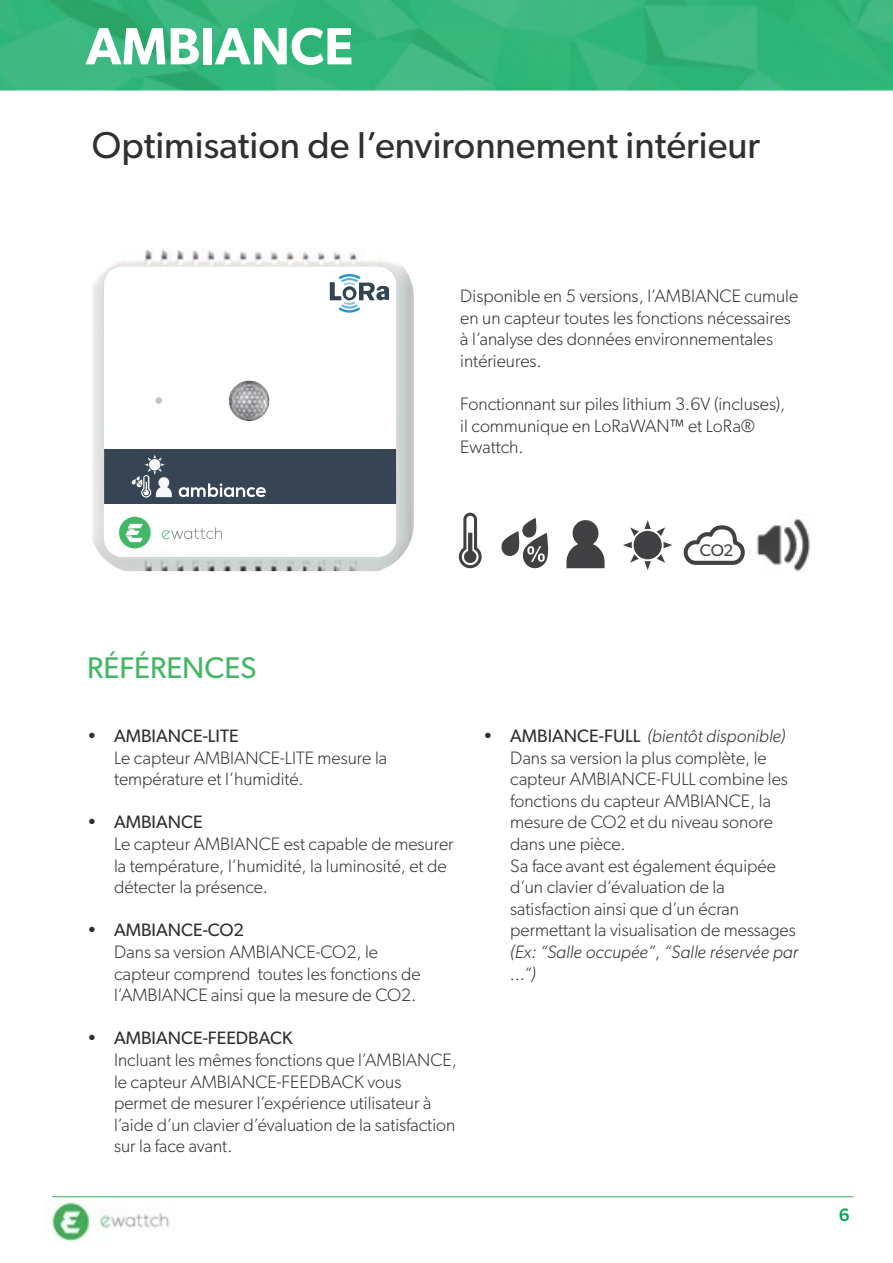
<style>
.page{position:relative;width:893px;height:1263px;background:#fff}
.page>*{position:absolute;margin:0;border:0;box-sizing:border-box;transform-origin:0 0}
.t1{font:600 52.5px "Gibson";color:#fff}
.t2{font:37.5px "Gibson";color:#31302f}
.t3{font:30px "Gibson";color:#42b765}
.t4{font:300 18px/21.6px "Gibson";color:#31302f}
.t5{font:18px "Gibson";color:#31302f}
.t6{font:italic 300 18px/21.6px "Gibson";color:#31302f}
.t7{font:500 18px "Gibson";color:#00a651}
.t8{font:16.8px "Gibson";color:#414042}
.s1{font-weight:400}
.s2{font-style:italic}
</style>
<div class="page">
<img style="left:0;top:0;width:893px;height:90px">
<img style="left:51px;top:1197px;width:126px;height:45px">
<hr style="left:52px;top:1196px;width:801px;height:1px;background:#42b765">
<svg style="left:459px;top:513px;width:23px;height:55px"></svg>
<svg style="left:501px;top:518px;width:48px;height:51px"></svg>
<svg style="left:623px;top:520px;width:49px;height:50px"></svg>
<svg style="left:566px;top:520px;width:39px;height:48px"></svg>
<svg style="left:684px;top:525px;width:43px;height:40px"></svg>
<svg style="left:104px;top:267px;width:292px;height:290px"></svg>
<svg style="left:330px;top:274px;width:64px;height:39px"></svg>
<div style="left:104px;top:449px;width:292px;height:55px;background:#374454"></div>
<svg style="left:131px;top:455px;width:41px;height:43px"></svg>
<svg style="left:179px;top:483px;width:87px;height:14px"></svg>
<svg style="left:203px;top:362px;width:89px;height:64px"></svg>
<div style="left:155px;top:397px;width:7px;height:7px;background:#c1c3c3;border-radius:3px"></div>
<div style="left:119px;top:517px;width:32px;height:31px;background:#42b765;border-radius:50%"></div>
<svg style="left:126px;top:524px;width:17px;height:18px"></svg>
<svg style="left:162px;top:527px;width:60px;height:12px"></svg>
<img style="left:727px;top:519px;width:83px;height:52px">
<h1 class="t1" style="left:86px;top:15px;width:269px">AMBIANCE</h1>
<h2 class="t2" style="left:92px;top:123px;width:670px">Optimisation de l’environnement intérieur</h2>
<p class="t4" style="left:460px;top:285px;width:339px">Disponible en 5 versions, l’AMBIANCE cumule en un capteur toutes les fonctions nécessaires à l’analyse des données environnementales intérieures.</p>
<p class="t4" style="left:460px;top:393px;width:327px">Fonctionnant sur piles lithium 3.6V (incluses), il communique en LoRaWAN™ et LoRa®<br>Ewattch.</p>
<p class="t8" style="left:700px;top:540px;width:35px">CO2</p>
<h3 class="t3" style="left:87px;top:650px;width:171px">RÉFÉRENCES</h3>
<p class="t5" style="left:87px;top:725px;width:153px">• AMBIANCE-LITE</p>
<p class="t4" style="left:114px;top:746px;width:275px">Le capteur AMBIANCE-LITE mesure la température et l’humidité.</p>
<p class="t5" style="left:87px;top:811px;width:117px">• AMBIANCE</p>
<p class="t4" style="left:114px;top:833px;width:341px">Le capteur AMBIANCE est capable de mesurer la température, l’humidité, la luminosité, et de détecter la présence.</p>
<p class="t5" style="left:87px;top:919px;width:158px">• AMBIANCE-CO2</p>
<p class="t4" style="left:114px;top:941px;width:308px">Dans sa version AMBIANCE-CO2, le capteur comprend toutes les fonctions de l’AMBIANCE ainsi que la mesure de CO2.</p>
<p class="t5" style="left:87px;top:1027px;width:207px">• AMBIANCE-FEEDBACK</p>
<p class="t4" style="left:114px;top:1049px;width:344px">Incluant les mêmes fonctions que l’AMBIANCE, le capteur AMBIANCE-FEEDBACK vous permet de mesurer l’expérience utilisateur à l’aide d’un clavier d’évaluation de la satisfaction sur la face avant.</p>
<p class="t4" style="left:510px;top:725px;width:287px;text-indent:-27px"><span class="s1">• AMBIANCE-FULL</span> <span class="s2">(bientôt disponible)<br></span>Dans sa version la plus complète, le capteur AMBIANCE-FULL combine les fonctions du capteur AMBIANCE, la mesure de CO2 et du niveau sonore dans une pièce.<br>Sa face avant est également équipée d’un clavier d’évaluation de la satisfaction ainsi que d’un écran permettant la visualisation de messages</p>
<p class="t6" style="left:510px;top:941px;width:289px">(Ex: “Salle occupée”, “Salle réservée par ...”)</p>
<p class="t7" style="left:839px;top:1204px;width:12px">6</p>
</div>
